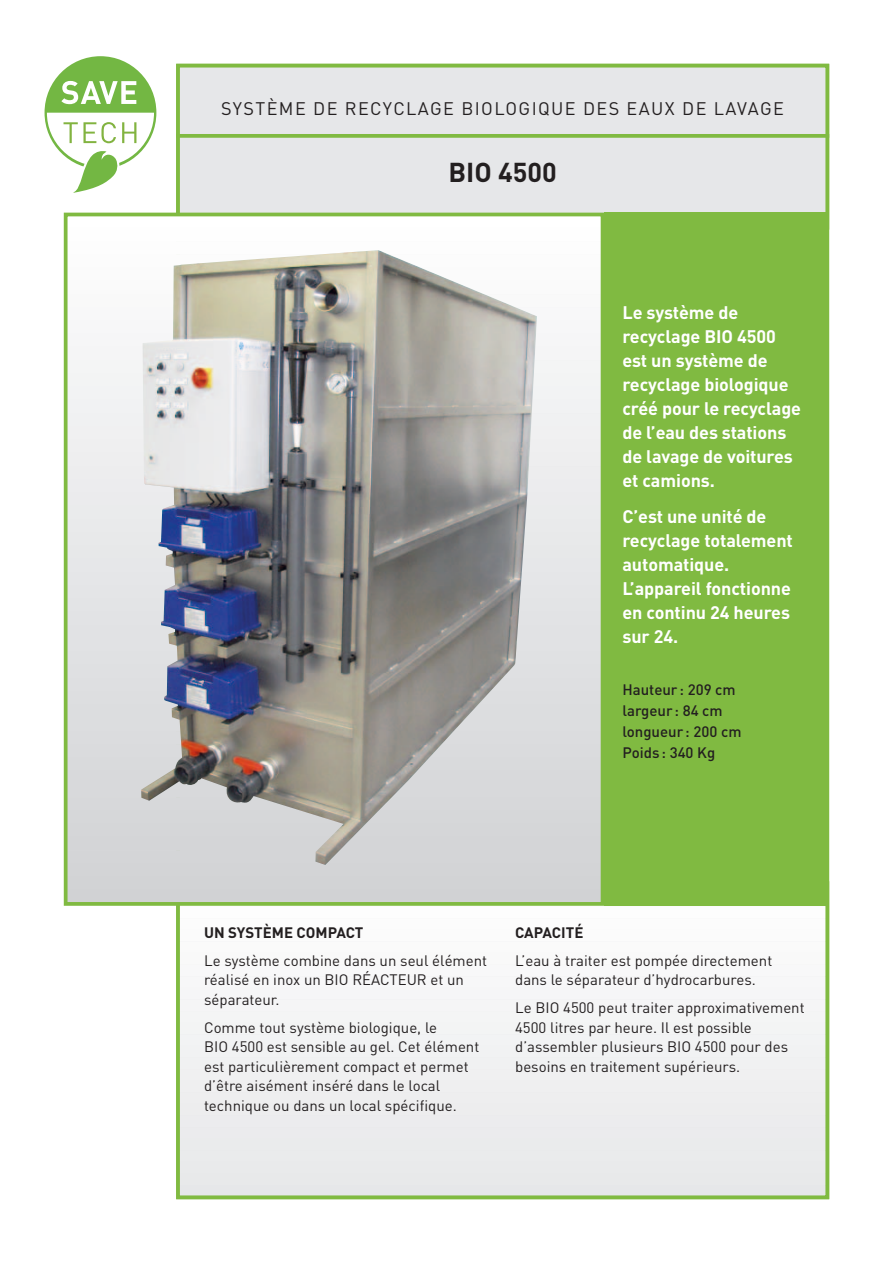
<style>
.page{position:relative;width:893px;height:1263px;background:#fff}
.page>*{position:absolute;margin:0;border:0;box-sizing:border-box;transform-origin:0 0}
.t1{font:700 27px "DIN";color:#231f20}
.t2{font:700 18px/24px "DIN";letter-spacing:-.005em;color:#fff}
.t3{font:18px "DIN";letter-spacing:.08em;color:#231f20}
.t4{font:15px/19.5px "DIN";color:#231f20}
.t5{font:500 15px/21px "DIN";color:#231f20}
.t6{font:700 15px "DIN";color:#231f20}
</style>
<div class="page">
<div style="left:178px;top:66px;width:649px;height:162px;background:#e6e7e9"></div>
<div style="left:176px;top:64px;width:653px;height:166px;border:4px solid #80ba41"></div>
<div style="left:178px;top:883px;width:649px;height:15px;background:#d1d2d4"></div>
<div style="left:178px;top:927px;width:649px;height:17px;background:#fbfbfb"></div>
<div style="left:178px;top:939px;width:649px;height:17px;background:#fafafa"></div>
<div style="left:178px;top:950px;width:649px;height:17px;background:#f9f9f9"></div>
<div style="left:178px;top:962px;width:649px;height:17px;background:#f8f8f9"></div>
<div style="left:178px;top:973px;width:649px;height:18px;background:#f7f7f8"></div>
<div style="left:178px;top:985px;width:649px;height:17px;background:#f6f6f7"></div>
<div style="left:178px;top:997px;width:649px;height:17px;background:#f5f5f6"></div>
<div style="left:178px;top:1008px;width:649px;height:17px;background:#f4f5f5"></div>
<div style="left:178px;top:1020px;width:649px;height:17px;background:#f3f4f4"></div>
<div style="left:178px;top:1032px;width:649px;height:17px;background:#f2f3f4"></div>
<div style="left:178px;top:1043px;width:649px;height:17px;background:#f1f2f3"></div>
<div style="left:178px;top:1055px;width:649px;height:17px;background:#f0f1f2"></div>
<div style="left:178px;top:1066px;width:649px;height:17px;background:#f0f0f1"></div>
<div style="left:178px;top:1078px;width:649px;height:17px;background:#efeff0"></div>
<div style="left:178px;top:1090px;width:649px;height:17px;background:#eeeeef"></div>
<div style="left:178px;top:1101px;width:649px;height:17px;background:#ededee"></div>
<div style="left:178px;top:1113px;width:649px;height:17px;background:#ececee"></div>
<div style="left:178px;top:1124px;width:649px;height:18px;background:#ebebed"></div>
<div style="left:178px;top:1136px;width:649px;height:17px;background:#eaebec"></div>
<div style="left:178px;top:1148px;width:649px;height:17px;background:#eaebec"></div>
<div style="left:178px;top:1159px;width:649px;height:17px;background:#e9eaeb"></div>
<div style="left:178px;top:1171px;width:649px;height:17px;background:#e8e9ea"></div>
<div style="left:178px;top:1182px;width:649px;height:15px;background:#e6e7e9"></div>
<div style="left:176px;top:881px;width:653px;height:318px;border:4px solid #80ba41"></div>
<div style="left:47px;top:59px;width:107px;height:107px;background:#73b743;border-radius:50%"></div>
<div style="left:44px;top:56px;width:113px;height:113px;border:5px solid #73b743;border-radius:50%"></div>
<svg style="left:61px;top:81px;width:75px;height:23px"></svg>
<svg style="left:47px;top:113px;width:107px;height:80px"></svg>
<div style="left:66px;top:215px;width:536px;height:13px;background:#fff"></div>
<div style="left:66px;top:229px;width:536px;height:12px;background:#fefefe"></div>
<div style="left:66px;top:268px;width:536px;height:13px;background:#fbfbfb"></div>
<div style="left:66px;top:282px;width:536px;height:12px;background:#fafafa"></div>
<div style="left:66px;top:295px;width:536px;height:12px;background:#f9f9f9"></div>
<div style="left:66px;top:308px;width:536px;height:12px;background:#f8f8f9"></div>
<div style="left:66px;top:321px;width:536px;height:13px;background:#f7f7f8"></div>
<div style="left:66px;top:335px;width:536px;height:12px;background:#f6f6f7"></div>
<div style="left:66px;top:348px;width:536px;height:12px;background:#f5f5f6"></div>
<div style="left:66px;top:361px;width:536px;height:12px;background:#f4f5f5"></div>
<div style="left:66px;top:374px;width:536px;height:12px;background:#f3f4f4"></div>
<div style="left:66px;top:387px;width:536px;height:13px;background:#f2f3f4"></div>
<div style="left:66px;top:401px;width:536px;height:12px;background:#f1f2f3"></div>
<div style="left:66px;top:414px;width:536px;height:12px;background:#f0f1f2"></div>
<div style="left:66px;top:427px;width:536px;height:12px;background:#f0f0f1"></div>
<div style="left:66px;top:440px;width:536px;height:13px;background:#efeff0"></div>
<div style="left:66px;top:454px;width:536px;height:12px;background:#eeeeef"></div>
<div style="left:66px;top:467px;width:536px;height:12px;background:#ededee"></div>
<div style="left:66px;top:480px;width:536px;height:12px;background:#ececee"></div>
<div style="left:66px;top:493px;width:536px;height:13px;background:#ebebed"></div>
<div style="left:66px;top:507px;width:536px;height:12px;background:#eaebec"></div>
<div style="left:66px;top:520px;width:536px;height:12px;background:#e9eaeb"></div>
<div style="left:66px;top:533px;width:536px;height:12px;background:#e8e9ea"></div>
<div style="left:66px;top:546px;width:536px;height:13px;background:#e7e8e9"></div>
<div style="left:66px;top:560px;width:536px;height:12px;background:#e6e7e9"></div>
<div style="left:66px;top:573px;width:536px;height:12px;background:#e5e6e8"></div>
<div style="left:66px;top:586px;width:536px;height:12px;background:#e4e5e7"></div>
<div style="left:66px;top:599px;width:536px;height:13px;background:#e3e4e6"></div>
<div style="left:66px;top:613px;width:536px;height:12px;background:#e2e3e5"></div>
<div style="left:66px;top:626px;width:536px;height:12px;background:#e1e2e4"></div>
<div style="left:66px;top:639px;width:536px;height:12px;background:#e1e2e4"></div>
<div style="left:66px;top:652px;width:536px;height:13px;background:#e0e1e3"></div>
<div style="left:66px;top:666px;width:536px;height:12px;background:#dfe0e2"></div>
<div style="left:66px;top:679px;width:536px;height:12px;background:#dedfe1"></div>
<div style="left:66px;top:692px;width:536px;height:12px;background:#dddee0"></div>
<div style="left:66px;top:705px;width:536px;height:13px;background:#dcdddf"></div>
<div style="left:66px;top:719px;width:536px;height:12px;background:#dcdddf"></div>
<div style="left:66px;top:732px;width:536px;height:12px;background:#dbdcde"></div>
<div style="left:66px;top:745px;width:536px;height:12px;background:#dadbdd"></div>
<div style="left:66px;top:758px;width:536px;height:12px;background:#d9dadc"></div>
<div style="left:66px;top:771px;width:536px;height:13px;background:#d8d9db"></div>
<div style="left:66px;top:785px;width:536px;height:12px;background:#d8d9db"></div>
<div style="left:66px;top:798px;width:536px;height:12px;background:#d7d8da"></div>
<div style="left:66px;top:811px;width:536px;height:12px;background:#d6d7d9"></div>
<div style="left:66px;top:824px;width:536px;height:13px;background:#d5d6d8"></div>
<div style="left:66px;top:838px;width:536px;height:12px;background:#d4d5d7"></div>
<div style="left:66px;top:851px;width:536px;height:12px;background:#d4d5d7"></div>
<div style="left:66px;top:864px;width:536px;height:12px;background:#d3d4d6"></div>
<div style="left:66px;top:877px;width:536px;height:13px;background:#d2d3d5"></div>
<div style="left:66px;top:891px;width:536px;height:12px;background:#d1d2d4"></div>
<img style="left:141px;top:250px;width:396px;height:615px">
<div style="left:64px;top:213px;width:540px;height:693px;border:4px solid #80ba41"></div>
<div style="left:604px;top:213px;width:225px;height:693px;background:#80ba41"></div>
<svg style="left:176px;top:134px;width:653px;height:4px;background:#86bc4b"></svg>
<p class="t3" style="left:221px;top:98px;width:564px">SYSTÈME DE RECYCLAGE BIOLOGIQUE DES EAUX DE LAVAGE</p>
<h1 class="t1" style="left:449px;top:157px;width:110px">BIO 4500</h1>
<p class="t2" style="left:622px;top:300px;width:180px">Le système de recyclage BIO 4500 est un système de recyclage biologique créé pour le recyclage de l’eau des stations de lavage de voitures et camions.</p>
<p class="t2" style="left:622px;top:505px;width:172px">C’est une unité de recyclage totalement automatique.<br>L’appareil fonctionne en continu 24 heures sur 24.</p>
<p class="t5" style="left:622px;top:679px;width:121px">Hauteur : 209 cm largeur : 84 cm longueur : 200 cm<br>Poids : 340 Kg</p>
<p class="t6" style="left:204px;top:924px;width:161px">UN SYSTÈME COMPACT</p>
<p class="t4" style="left:204px;top:951px;width:285px">Le système combine dans un seul élément réalisé en inox un BIO RÉACTEUR et un séparateur.</p>
<p class="t4" style="left:204px;top:1018px;width:277px">Comme tout système biologique, le<br>BIO 4500 est sensible au gel. Cet élément est particulièrement compact et permet d’être aisément inséré dans le local technique ou dans un local spécifique.</p>
<p class="t6" style="left:515px;top:924px;width:70px">CAPACITÉ</p>
<p class="t4" style="left:515px;top:951px;width:259px">L’eau à traiter est pompée directement dans le séparateur d’hydrocarbures.</p>
<p class="t4" style="left:515px;top:998px;width:291px">Le BIO 4500 peut traiter approximativement 4500 litres par heure. Il est possible d’assembler plusieurs BIO 4500 pour des besoins en traitement supérieurs.</p>
</div>
